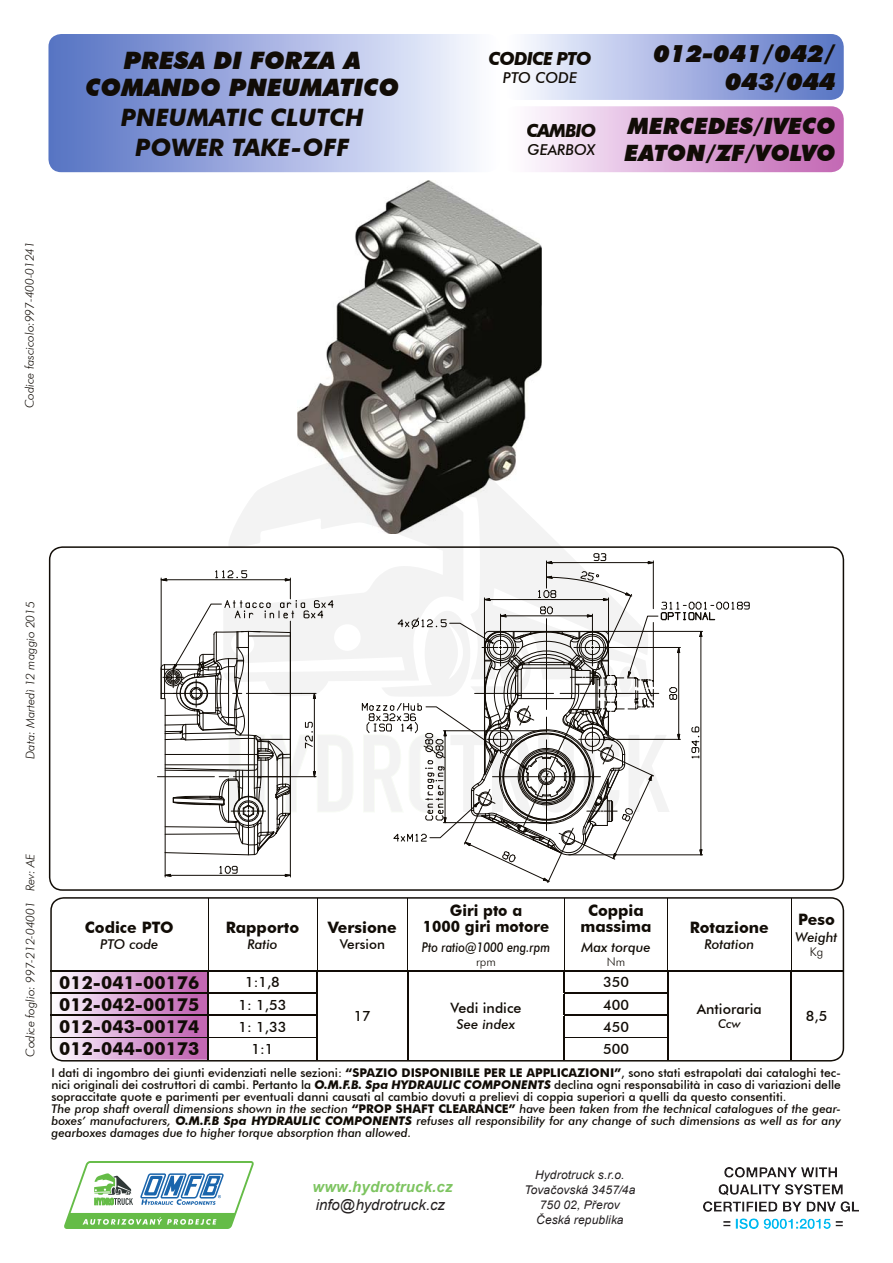
<style>
.page{position:relative;width:893px;height:1263px;background:#fff}
.page>*{position:absolute;margin:0;border:0;box-sizing:border-box;transform-origin:0 0}
.t1{font:italic 900 24px/27px "Futura BT";color:#110c06;text-align:center}
.t2{font:italic 700 24px/30px "Futura BT";color:#110c06;text-align:center}
.t3{font:italic 900 22.5px/27px "Futura BT";color:#110c06}
.t4{font:700 18px "Futura BT";color:#110c06}
.t5{font:italic 700 18px "Futura BT";letter-spacing:-.05em;color:#110c06}
.t6{font:700 15.75px/16.5px "Futura BT";color:#110c06;text-align:center}
.t7{font:700 15.75px/16.5px "Futura BT";color:#110c06;text-align:center;scale:.95 1}
.t8{font:italic 15px "Arial";color:#231f20}
.t9{font:italic 700 15px "Arial";letter-spacing:.01em;color:#7dc460}
.t10{font:italic 500 15px "Futura BT";color:#110c06}
.t11{font:500 14.25px "Futura BT";color:#110c06}
.t12{font:italic 500 13.5px "Futura BT";color:#110c06}
.t13{font:italic 500 13.5px "Futura BT";color:#110c06;scale:.85 1}
.t14{font:500 13.5px "Futura BT";color:#110c06}
.t15{font:500 12px/12px "Futura BT";color:#110c06}
.t16{font:italic 300 12px "Futura BT";color:#110c06}
.t17{font:italic 12px/15px "Arial";letter-spacing:.015em;color:#231f20;text-align:center}
.t18{font:300 12px "Futura BT";color:#110c06}
.t19{font:italic 500 12px "Futura BT";color:#110c06}
.s1{font-weight:700}
.s2{font-weight:700;font-style:italic}
.s3{font-style:italic}
</style>
<div class="page">
<div style="left:48px;top:34px;width:451px;height:138px;background:linear-gradient(to right,#5670c4,#fcfcff);border-radius:13px"></div>
<div style="left:503px;top:34px;width:341px;height:66px;background:linear-gradient(to right,#fefeff,#5872c5);border-radius:13px"></div>
<svg style="left:531px;top:106px;width:313px;height:66px;background:#dfb1db"></svg>
<img style="left:297px;top:181px;width:245px;height:293px">
<svg style="left:49px;top:546px;width:795px;height:345px"></svg>
<div style="left:627px;top:118px;width:209px;height:18px;background:linear-gradient(to right,#e6c2e5,#c368b4)"></div>
<div style="left:624px;top:145px;width:211px;height:18px;background:linear-gradient(to right,#e7c3e6,#c368b4)"></div>
<svg style="left:531px;top:124px;width:64px;height:13px"></svg>
<svg style="left:531px;top:144px;width:65px;height:11px"></svg>
<svg style="left:50px;top:897px;width:794px;height:165px"></svg>
<img style="left:704px;top:1167px;width:155px;height:62px">
<svg style="left:64px;top:1161px;width:190px;height:68px"></svg>
<svg style="left:297px;top:450px;width:166px;height:24px"></svg>
<svg style="left:159px;top:474px;width:590px;height:409px"></svg>
<p class="t16" style="left:22px;top:408px;width:169px;rotate:-90deg">Codice fascicolo:997-400-01241</p>
<h1 class="t1" style="left:86px;top:47px;width:315px">PRESA DI FORZA A<br>COMANDO PNEUMATICO</h1>
<h1 class="t2" style="left:121px;top:102px;width:245px">PNEUMATIC CLUTCH<br>POWER TAKE-OFF</h1>
<h3 class="t5" style="left:488px;top:47px;width:105px">CODICE PTO</h3>
<p class="t10" style="left:503px;top:68px;width:76px">PTO CODE</p>
<h3 class="t5" style="left:526px;top:120px;width:71px">CAMBIO</h3>
<p class="t10" style="left:527px;top:141px;width:69px">GEARBOX</p>
<h1 class="t1" style="left:653px;top:39px;width:184px;line-height:28.8px;text-align:right">012-041/042/<br>043/044</h1>
<h2 class="t3" style="left:624px;top:113px;width:213px">MERCEDES/IVECO<br>EATON/ZF/VOLVO</h2>
<p class="t16" style="left:23px;top:759px;width:159px;rotate:-90deg">Data: Martedì 12 maggio 2015</p>
<p class="t16" style="left:23px;top:1057px;width:204px;rotate:-90deg">Codice foglio: 997-212-04001 Rev: AE</p>
<h3 class="t6" style="left:85px;top:919px;width:90px">Codice PTO</h3>
<p class="t12" style="left:100px;top:936px;width:60px">PTO code</p>
<h3 class="t6" style="left:226px;top:919px;width:75px">Rapporto</h3>
<p class="t12" style="left:247px;top:936px;width:32px">Ratio</p>
<h3 class="t4" style="left:59px;top:972px;width:142px">012-041-00176</h3>
<p class="t11" style="left:245px;top:974px;width:36px">1:1,8</p>
<h3 class="t6" style="left:328px;top:919px;width:70px">Versione</h3>
<p class="t14" style="left:340px;top:936px;width:47px">Version</p>
<h3 class="t7" style="left:423px;top:902px;width:135px">Giri pto a<br>1000 giri motore</h3>
<p class="t13" style="left:422px;top:939px;width:152px">Pto ratio@1000 eng.rpm</p>
<p class="t18" style="left:476px;top:954px;width:21px">rpm</p>
<h3 class="t6" style="left:581px;top:902px;width:72px">Coppia massima</h3>
<p class="t12" style="left:581px;top:939px;width:71px">Max torque</p>
<p class="t18" style="left:607px;top:954px;width:20px">Nm</p>
<p class="t11" style="left:603px;top:974px;width:27px">350</p>
<h3 class="t4" style="left:59px;top:994px;width:142px">012-042-00175</h3>
<p class="t11" style="left:239px;top:996px;width:49px">1: 1,53</p>
<p class="t11" style="left:603px;top:996px;width:27px">400</p>
<h3 class="t4" style="left:59px;top:1016px;width:142px">012-043-00174</h3>
<p class="t11" style="left:239px;top:1018px;width:49px">1: 1,33</p>
<p class="t11" style="left:603px;top:1018px;width:27px">450</p>
<h3 class="t4" style="left:59px;top:1038px;width:142px">012-044-00173</h3>
<p class="t11" style="left:252px;top:1040px;width:23px">1:1</p>
<p class="t11" style="left:603px;top:1040px;width:27px">500</p>
<p class="t11" style="left:451px;top:999px;width:72px">Vedi indice</p>
<p class="t12" style="left:457px;top:1016px;width:60px">See index</p>
<p class="t11" style="left:354px;top:1007px;width:19px">17</p>
<h3 class="t6" style="left:690px;top:919px;width:80px">Rotazione</h3>
<p class="t12" style="left:704px;top:936px;width:51px">Rotation</p>
<p class="t11" style="left:697px;top:1000px;width:67px">Antioraria</p>
<p class="t19" style="left:718px;top:1016px;width:24px">Ccw</p>
<h3 class="t6" style="left:798px;top:912px;width:38px">Peso</h3>
<p class="t12" style="left:795px;top:929px;width:44px">Weight</p>
<p class="t18" style="left:810px;top:945px;width:15px">Kg</p>
<p class="t11" style="left:806px;top:1007px;width:23px">8,5</p>
<p class="t15" style="left:51px;top:1067px;width:791px">I dati di ingombro dei giunti evidenziati nelle sezioni: <span class="s1">“SPAZIO DISPONIBILE PER LE APPLICAZIONI”</span>, sono stati estrapolati dai cataloghi tec&shy;nici originali dei costruttori di cambi. Pertanto la <span class="s2">O.M.F.B. Spa HYDRAULIC COMPONENTS</span> declina ogni responsabilità in caso di variazioni delle sopraccitate quote e parimenti per eventuali danni causati al cambio dovuti a prelievi di coppia superiori a quelli da questo consentiti.<br><span class="s3">The prop shaft overall dimensions shown in the section</span> <span class="s1">“PROP SHAFT CLEARANCE”</span> <span class="s3">have been taken from the technical catalogues of the gear&shy;boxes’ manufacturers,</span> <span class="s2">O.M.F.B Spa HYDRAULIC COMPONENTS</span> <span class="s3">refuses all responsibility for any change of such dimensions as well as for any gearboxes damages due to higher torque absorption than allowed.</span></p>
<p class="t9" style="left:312px;top:1177px;width:141px">www.hydrotruck.cz</p>
<p class="t8" style="left:316px;top:1195px;width:131px">info@hydrotruck.cz</p>
<p class="t17" style="left:524px;top:1168px;width:113px">Hydrotruck s.r.o.<br>Tovačovská 3457/4a<br>750 02, Přerov<br>Česká republika</p>
</div>
